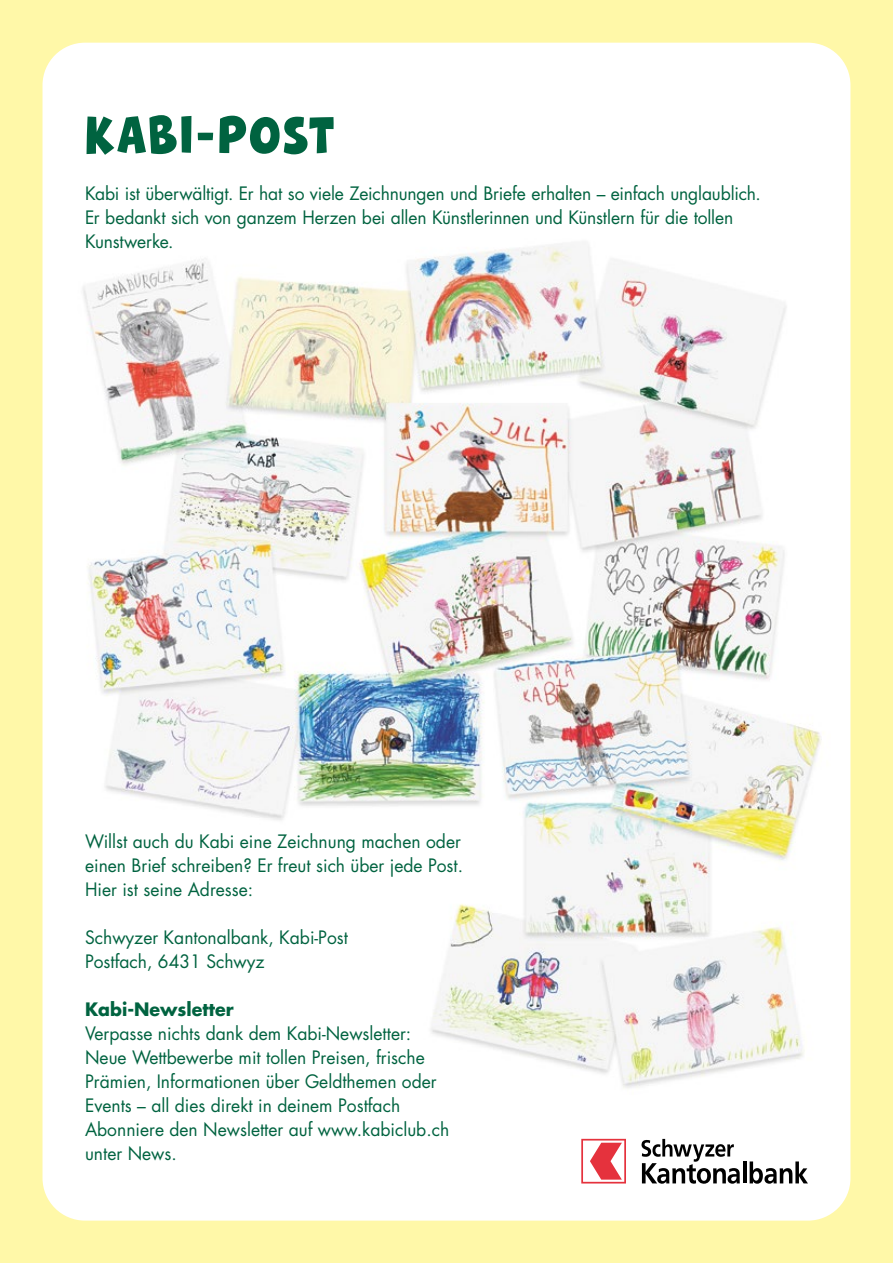
<style>
.page{position:relative;width:893px;height:1263px;background:#fff8a8}
.page>*{position:absolute;margin:0;border:0;box-sizing:border-box;transform-origin:0 0}
.t1{font:67.5px "House Holiday Sans";letter-spacing:.035em;color:#006340}
.t2{font:18px/24px "Futura Std";color:#006340}
.t3{font:700 18px "Futura Std";color:#006340}
</style>
<div class="page">
<div style="left:43px;top:43px;width:807px;height:1177px;background:#fff;border-radius:43px"></div>
<img style="left:83px;top:244px;width:739px;height:936px">
<svg style="left:641px;top:1139px;width:99px;height:45px"></svg>
<hr style="left:743px;top:1161px;width:3px;height:22px;background:#000">
<svg style="left:750px;top:1161px;width:58px;height:23px"></svg>
<svg style="left:581px;top:1139px;width:45px;height:44px"></svg>
<h1 class="t1" style="left:85px;top:100px;width:251px">KABI-POST</h1>
<p class="t2" style="left:85px;top:181px;width:677px">Kabi ist überwältigt. Er hat so viele Zeichnungen und Briefe erhalten – einfach unglaublich.<br>Er bedankt sich von ganzem Herzen bei allen Künstlerinnen und Künstlern für die tollen<br>Kunstwerke.</p>
<p class="t2" style="left:85px;top:829px;width:380px">Willst auch du Kabi eine Zeichnung machen oder einen Brief schreiben? Er freut sich über jede Post.<br>Hier ist seine Adresse:</p>
<p class="t2" style="left:85px;top:925px;width:264px">Schwyzer Kantonalbank, Kabi-Post<br>Postfach, 6431 Schwyz</p>
<p class="t3" style="left:85px;top:997px;width:150px">Kabi-Newsletter</p>
<p class="t2" style="left:85px;top:1021px;width:366px">Verpasse nichts dank dem Kabi-Newsletter:<br>Neue Wettbewerbe mit tollen Preisen, frische Prämien, Informationen über Geldthemen oder Events – all dies direkt in deinem Postfach Abonniere den Newsletter auf www.kabiclub.ch unter News.</p>
</div>
